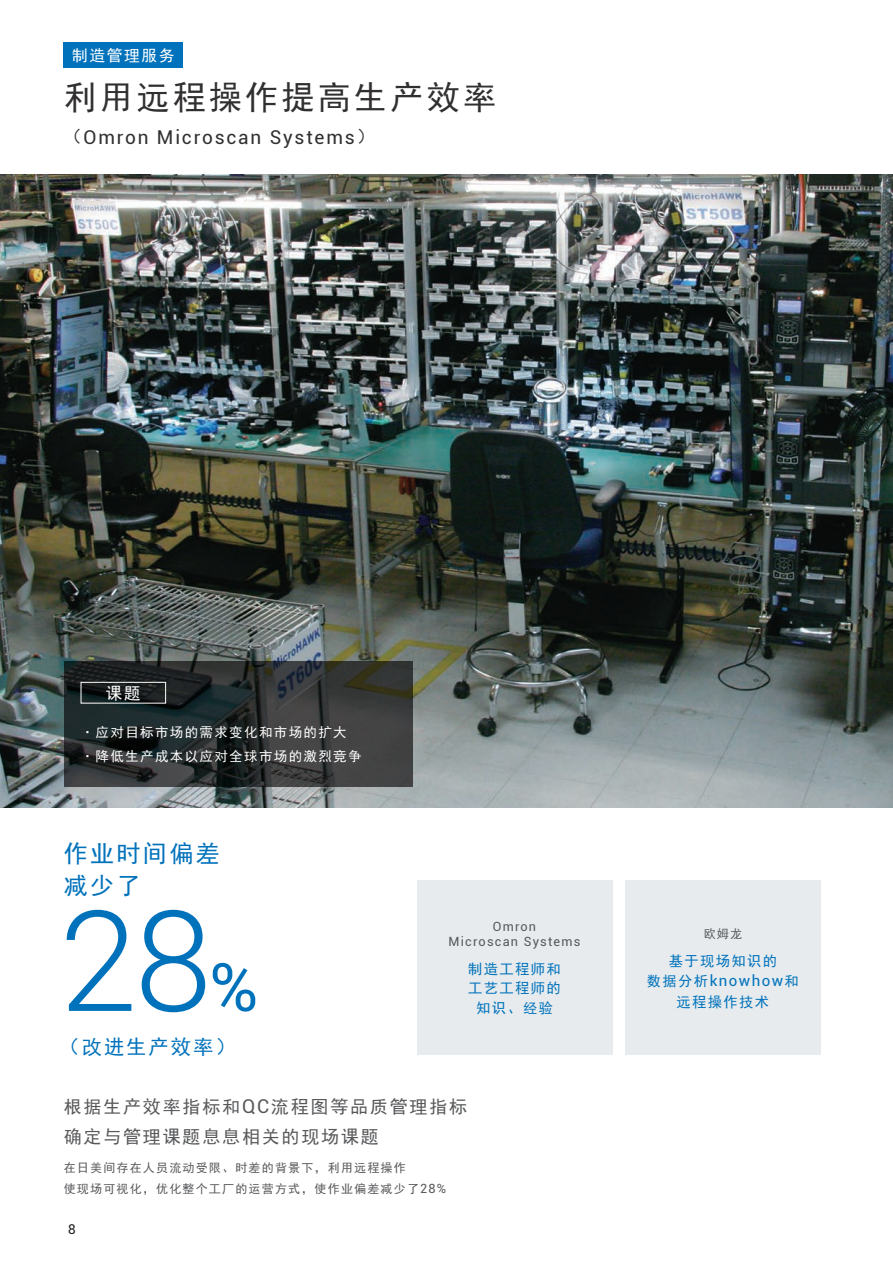
<style>
.page{position:relative;width:893px;height:1263px;background:#fff}
.page>*{position:absolute;margin:0;border:0;box-sizing:border-box;transform-origin:0 0}
.t1{font:300 140.25px "Roboto";color:#0072bc}
.t2{font:33px "Sim Hei";letter-spacing:.1em;color:#312f30}
.t3{font:24px/31.5px "Sim Hei";letter-spacing:.1em;color:#0072bc}
.t4{font:20.25px "Sim Hei";letter-spacing:.1em;color:#0072bc}
.t5{font:19.05px "Roboto";letter-spacing:.095em;color:#312f30}
.t6{font:18px/30px "Sim Hei";letter-spacing:.1em;color:#57585a}
.t7{font:16.5px "Sim Hei";color:#fff}
.t8{font:15.75px "Sim Hei";letter-spacing:.1em;color:#fff}
.t9{font:15.15px "Roboto";letter-spacing:.095em;color:#0072bc}
.t10{font:14.25px/19.5px "Sim Hei";letter-spacing:.1em;color:#0072bc;text-align:center}
.t11{font:13.5px/24.8px "Sim Hei";letter-spacing:.1em;color:#fff}
.t12{font:13.5px "Roboto";color:#231f20}
.t13{font:12.75px/15.8px "Roboto";letter-spacing:.095em;color:#57585a;text-align:center}
.t14{font:12px/21px "Sim Hei";letter-spacing:.1em;color:#57585a}
.s1{font-family:"Sim Hei";font-size:18px}
.s2{font-weight:400;font-size:66.6px}
.s3{font-family:"Roboto";font-size:19.05px}
.s4{font-family:"Roboto";font-size:12.75px}
.s5{font-family:"Sim Hei";font-size:14.25px}
</style>
<div class="page">
<img style="left:0;top:174px;width:893px;height:634px">
<div style="left:625px;top:880px;width:196px;height:174px;background:#e7ebed"></div>
<div style="left:417px;top:880px;width:195px;height:174px;background:#e7ebed"></div>
<div style="left:64px;top:43px;width:119px;height:25px;background:#0072bc"></div>
<svg style="left:64px;top:661px;width:348px;height:126px;background:#2d3131"></svg>
<div style="left:81px;top:682px;width:85px;height:21px;border:1px solid #fff"></div>
<h3 class="t8" style="left:72px;top:47px;width:104px">制造管理服务</h3>
<h2 class="t2" style="left:64px;top:81px;width:434px">利用远程操作提高生产效率</h2>
<h3 class="t5" style="left:64px;top:123px;width:312px"><span class="s1">（</span>Omron Microscan Systems<span class="s1">）</span></h3>
<h3 class="t7" style="left:106px;top:684px;width:36px">课题</h3>
<p class="t11" style="left:81px;top:719px;width:282px">·应对目标市场的需求变化和市场的扩大·降低生产成本以应对全球市场的激烈竞争</p>
<h3 class="t3" style="left:64px;top:838px;width:157px">作业时间偏差减少了</h3>
<h1 class="t1" style="left:60px;top:863px;width:200px">28<span class="s2">%</span></h1>
<h3 class="t4" style="left:60px;top:1037px;width:178px">（改进生产效率）</h3>
<p class="t13" style="left:449px;top:918px;width:133px">Omron<br>Microscan Systems</p>
<p class="t10" style="left:468px;top:959px;width:94px">制造工程师和工艺工程师的知识、经验</p>
<h3 class="t6" style="left:64px;top:1091px;width:405px">根据生产效率指标和<span class="s3">QC</span>流程图等品质管理指标确定与管理课题息息相关的现场课题</h3>
<p class="t14" style="left:64px;top:1157px;width:384px">在日美间存在人员流动受限、时差的背景下，利用远程操作<br>使现场可视化，优化整个工厂的运营方式，使作业偏差减少了<span class="s4">28%</span></p>
<p class="t12" style="left:68px;top:1220px;width:9px">8</p>
<p class="t14" style="left:704px;top:923px;width:40px">欧姆龙</p>
<p class="t10" style="left:669px;top:951px;width:110px">基于现场知识的</p>
<p class="t9" style="left:647px;top:970px;width:153px"><span class="s5">数据分析</span>knowhow<span class="s5">和</span></p>
<p class="t10" style="left:677px;top:992px;width:94px">远程操作技术</p>
</div>
